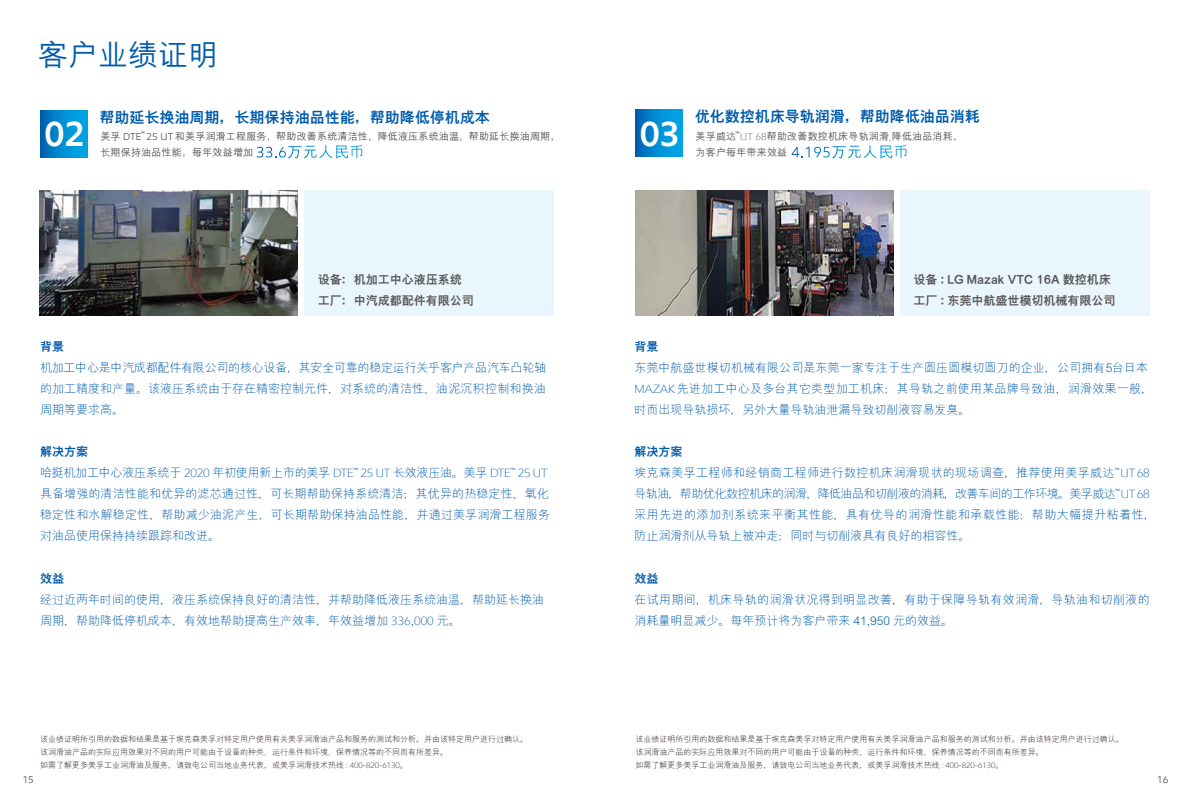
<style>
.page{position:relative;width:1191px;height:808px;background:#fff}
.page>*{position:absolute;margin:0;border:0;box-sizing:border-box;transform-origin:0 0}
.t1{font:600 35px "E Mprint";color:#fff}
.t2{font:500 30px "M Hei PRC";color:#005bac}
.t3{font:800 15px "M Hei PRC";color:#005bac}
.t4{font:300 12px/21px "M Hei PRC";letter-spacing:.005em;color:#005bac}
.t5{font:300 12px/21px "M Hei PRC";letter-spacing:.03em;color:#005bac}
.t6{font:300 12px/21px "M Hei PRC";letter-spacing:.025em;color:#005bac}
.t7{font:800 12px/21px "M Hei PRC";color:#595757}
.t8{font:800 12px "M Hei PRC";color:#005bac}
.t9{font:500 10px "M Hei PRC";letter-spacing:.02em;color:#595757}
.t10{font:10px "E Mprint";color:#595757}
.t11{font:300 8px/13px "M Hei PRC";color:#221815}
.t12{font:600 5px "E Mprint";color:#595757}
.s1{font-family:"M Hei PRC";font-weight:500}
.s2{font-family:"E Mprint";font-weight:400}
.s3{font-family:"E Mprint";font-weight:300}
.s4{font-weight:800}
.s5{font-family:"E Mprint"}
</style>
<div class="page">
<div style="left:304px;top:190px;width:250px;height:126px;background:#eaf6fd"></div>
<div style="left:40px;top:110px;width:48px;height:47px;background:linear-gradient(to right,#0068b6,#00acec)"></div>
<svg style="left:257px;top:145px;width:105px;height:14px"></svg>
<div style="left:635px;top:110px;width:48px;height:47px;background:linear-gradient(to right,#0067b5,#00acec)"></div>
<svg style="left:791px;top:145px;width:115px;height:14px"></svg>
<img style="left:40px;top:190px;width:257px;height:126px">
<div style="left:900px;top:190px;width:249px;height:126px;background:#eaf6fd"></div>
<img style="left:635px;top:190px;width:258px;height:126px">
<h2 class="t2" style="left:38px;top:38px;width:182px">客户业绩证明</h2>
<h1 class="t1" style="left:45px;top:113px;width:42px">02</h1>
<p class="t3" style="left:100px;top:109px;width:392px">帮助延长换油周期，长期保持油品性能，帮助降低停机成本</p>
<p class="t10" style="left:100px;top:130px;width:43px"><span class="s1">美孚</span> DTE</p>
<p class="t12" style="left:141px;top:130px;width:6px">™</p>
<p class="t9" style="left:146px;top:131px;width:415px"><span class="s2">25 UT</span> 和美孚润滑工程服务，帮助改善系统清洁性，降低液压系统油温，帮助延长换油周期，</p>
<p class="t9" style="left:100px;top:147px;width:154px">长期保持油品性能，每年效益增加</p>
<h1 class="t1" style="left:640px;top:112px;width:42px">03</h1>
<p class="t3" style="left:695px;top:108px;width:286px">优化数控机床导轨润滑，帮助降低油品消耗</p>
<p class="t9" style="left:695px;top:131px;width:269px">美孚威达 <span class="s3">UT 68</span>帮助改善数控机床导轨润滑<span class="s3">,</span>降低油品消耗，</p>
<p class="t12" style="left:735px;top:130px;width:6px">™</p>
<p class="t9" style="left:695px;top:147px;width:93px">为客户每年带来效益</p>
<p class="t7" style="left:318px;top:269px;width:157px">设备：机加工中心液压系统工厂：中汽成都配件有限公司</p>
<p class="t7" style="left:913px;top:269px;width:204px">设备 : LG Mazak VTC 16A 数控机床工厂 : 东莞中航盛世模切机械有限公司</p>
<p class="t8" style="left:40px;top:340px;width:25px">背景</p>
<p class="t4" style="left:40px;top:358px;width:507px;text-align:justify">机加工中心是中汽成都配件有限公司的核心设备，其安全可靠的稳定运行关乎客户产品汽车凸轮轴的加工精度和产量。该液压系统由于存在精密控制元件，对系统的清洁性、油泥沉积控制和换油周期等要求高。</p>
<p class="t4" style="left:40px;top:442px;width:511px"><span class="s4">解决方案<br></span>哈挺机加工中心液压系统于 <span class="s5">2020</span> 年初使用新上市的美孚 <span class="s5">DTE</span><sup>™</sup> <span class="s5">25 UT</span> 长效液压油。美孚 <span class="s5">DTE</span><sup>™</sup> <span class="s5">25 UT</span>具备增强的清洁性能和优异的滤芯通过性，可长期帮助保持系统清洁；其优异的热稳定性、氧化稳定性和水解稳定性，帮助减少油泥产生，可长期帮助保持油品性能，并通过美孚润滑工程服务对油品使用保持持续跟踪和改进。</p>
<p class="t8" style="left:40px;top:571px;width:25px">效益</p>
<p class="t4" style="left:40px;top:589px;width:505px">经过近两年时间的使用，液压系统保持良好的清洁性，并帮助降低液压系统油温，帮助延长换油周期，帮助降低停机成本，有效地帮助提高生产效率，年效益增加 <span class="s5">336</span>,<span class="s5">000</span> 元。</p>
<p class="t8" style="left:634px;top:340px;width:25px">背景</p>
<p class="t4" style="left:634px;top:358px;width:520px">东莞中航盛世模切机械有限公司是东莞一家专注于生产圆压圆模切圆刀的企业，公司拥有5台日本<br><span class="s5">MAZAK</span>先进加工中心及多台其它类型加工机床；其导轨之前使用某品牌导致油，润滑效果一般，时而出现导轨损坏，另外大量导轨油泄漏导致切削液容易发臭。</p>
<p class="t5" style="left:634px;top:442px;width:523px"><span class="s4">解决方案<br></span>埃克森美孚工程师和经销商工程师进行数控机床润滑现状的现场调查，推荐使用美孚威达<sup>™</sup> <span class="s5">UT68</span>导轨油，帮助优化数控机床的润滑，降低油品和切削液的消耗，改善车间的工作环境。美孚威达<sup>™</sup> <span class="s5">UT 68</span>采用先进的添加剂系统来平衡其性能，具有优导的润滑性能和承载性能；帮助大幅提升粘着性，防止润滑剂从导轨上被冲走；同时与切削液具有良好的相容性。</p>
<p class="t8" style="left:634px;top:571px;width:25px">效益</p>
<p class="t6" style="left:634px;top:589px;width:517px">在试用期间，机床导轨的润滑状况得到明显改善，有助于保障导轨有效润滑，导轨油和切削液的消耗量明显减少。每年预计将为客户带来 41,950 元的效益。</p>
<p class="t11" style="left:40px;top:732px;width:490px">该业绩证明所引用的数据和结果是基于埃克森美孚对特定用户使用有关美孚润滑油产品和服务的测试和分析。并由该特定用户进行过确认。该润滑油产品的实际应用效果对不同的用户可能由于设备的种类、运行条件和环境、保养情况等的不同而有所差异。<br>如需了解更多美孚工业润滑油及服务，请致电公司当地业务代表，或美孚润滑技术热线 <span class="s5">: 400-820-6130</span>。</p>
<p class="t11" style="left:635px;top:732px;width:490px">该业绩证明所引用的数据和结果是基于埃克森美孚对特定用户使用有关美孚润滑油产品和服务的测试和分析。并由该特定用户进行过确认。该润滑油产品的实际应用效果对不同的用户可能由于设备的种类、运行条件和环境、保养情况等的不同而有所差异。<br>如需了解更多美孚工业润滑油及服务，请致电公司当地业务代表，或美孚润滑技术热线 <span class="s5">: 400-820-6130</span>。</p>
<p class="t10" style="left:23px;top:773px;width:13px">15</p>
<p class="t10" style="left:1157px;top:773px;width:13px">16</p>
</div>
